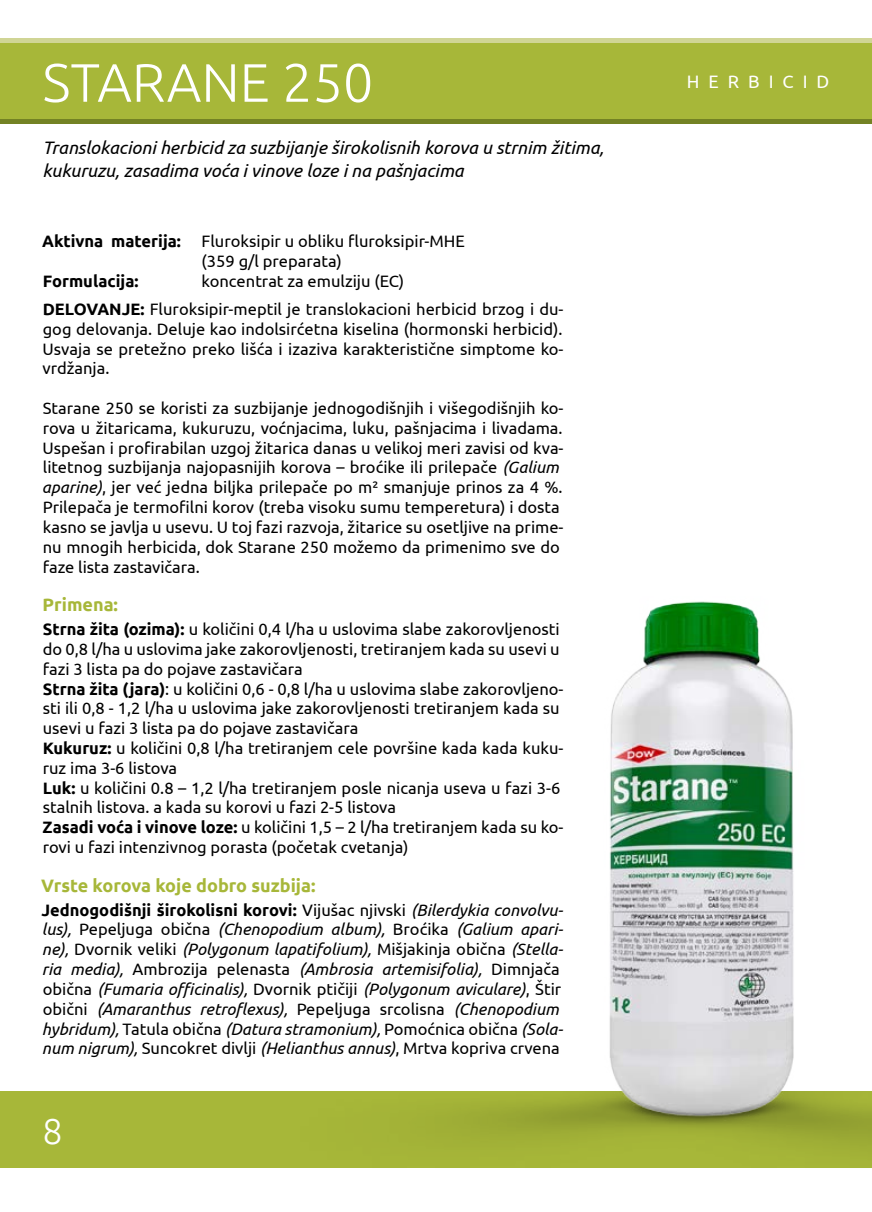
<style>
.page{position:relative;width:872px;height:1212px;background:#fff}
.page>*{position:absolute;margin:0;border:0;box-sizing:border-box;transform-origin:0 0}
.t1{font:300 54px "Ubuntu";color:#fff}
.t2{font:300 36px "Ubuntu";color:#fff}
.t3{font:italic 18px/22.5px "Ubuntu";color:#000}
.t4{font:700 18px "Ubuntu";color:#a7b739}
.t5{font:18px "Ubuntu";letter-spacing:.5em;color:#fff}
.t6{font:16.5px/19.8px "Ubuntu";color:#000}
.t7{font:italic 16.5px/19.8px "Ubuntu";color:#000}
.t8{font:700 16.5px "Ubuntu";color:#000}
.s1{font-weight:700}
.s2{font-style:italic}
.s3{font-weight:700;font-style:normal}
.s4{font-style:normal}
</style>
<div class="page">
<div style="left:0;top:1091px;width:872px;height:77px;background:#a7b739"></div>
<div style="left:0;top:43px;width:872px;height:76px;background:#a7b739"></div>
<hr style="left:0;top:119px;width:872px;height:4px;background:#738224">
<div style="left:0;top:38px;width:872px;height:5px;background:#d0d595"></div>
<img style="left:571px;top:601px;width:256px;height:555px">
<h1 class="t1" style="left:43px;top:50px;width:332px">STARANE 250</h1>
<p class="t3" style="left:43px;top:136px;width:563px">Translokacioni herbicid za suzbijanje širokolisnih korova u strnim žitima, kukuruzu, zasadima voća i vinove loze i na pašnjacima</p>
<p class="t8" style="left:42px;top:231px;width:140px">Aktivna materija:</p>
<p class="t6" style="left:202px;top:231px;width:265px">Fluroksipir u obliku fluroksipir-MHE (359 g/l preparata)</p>
<p class="t8" style="left:43px;top:271px;width:97px">Formulacija:</p>
<p class="t6" style="left:43px;top:266px;width:522px;line-height:28.3px;text-align:center">koncentrat za emulziju (EC)<br><span class="s1">DELOVANJE:</span> Fluroksipir-meptil je translokacioni herbicid brzog i du-</p>
<p class="t6" style="left:42px;top:319px;width:522px;text-align:justify">gog delovanja. Deluje kao indolsirćetna kiselina (hormonski herbicid).<br>Usvaja se pretežno preko lišća i izaziva karakteristične simptome ko&shy;vrdžanja.</p>
<p class="t6" style="left:42px;top:398px;width:523px">Starane 250 se koristi za suzbijanje jednogodišnjih i višegodišnjih ko&shy;rova u žitaricama, kukuruzu, voćnjacima, luku, pašnjacima i livadama.<br>Uspešan i profirabilan uzgoj žitarica danas u velikoj meri zavisi od kva&shy;litetnog suzbijanja najopasnijih korova – broćike ili prilepače <span class="s2">(Galium aparine)</span>, jer već jedna biljka prilepače po m² smanjuje prinos za 4 %.<br>Prilepača je termofilni korov (treba visoku sumu temperetura) i dosta kasno se javlja u usevu. U toj fazi razvoja, žitarice su osetljive na prime&shy;nu mnogih herbicida, dok Starane 250 možemo da primenimo sve do faze lista zastavičara.</p>
<p class="t4" style="left:43px;top:594px;width:77px">Primena:</p>
<p class="t6" style="left:42px;top:619px;width:522px"><span class="s1">Strna žita (ozima):</span> u količini 0,4 l/ha u uslovima slabe zakorovljenosti do 0,8 l/ha u uslovima jake zakorovljenosti, tretiranjem kada su usevi u fazi 3 lista pa do pojave zastavičara<br><span class="s1">Strna žita (jara)</span>: u količini 0,6 - 0,8 l/ha u uslovima slabe zakorovljeno&shy;sti ili 0,8 - 1,2 l/ha u uslovima jake zakorovljenosti tretiranjem kada su usevi u fazi 3 lista pa do pojave zastavičara<br><span class="s1">Kukuruz:</span> u količini 0,8 l/ha tretiranjem cele površine kada kada kuku&shy;ruz ima 3-6 listova<br><span class="s1">Luk:</span> u količini 0.8 – 1,2 l/ha tretiranjem posle nicanja useva u fazi 3-6 stalnih listova. a kada su korovi u fazi 2-5 listova<br><span class="s1">Zasadi voća i vinove loze:</span> u količini 1,5 – 2 l/ha tretiranjem kada su ko&shy;rovi u fazi intenzivnog porasta (početak cvetanja)</p>
<p class="t4" style="left:41px;top:874px;width:276px">Vrste korova koje dobro suzbija:</p>
<p class="t7" style="left:41px;top:899px;width:523px"><span class="s3">Jednogodišnji širokolisni korovi:</span> <span class="s4">Vijušac njivski</span> (Bilerdykia convolvu&shy;lus), <span class="s4">Pepeljuga obična</span> (Chenopodium album), <span class="s4">Broćika</span> (Galium apari&shy;ne), <span class="s4">Dvornik veliki</span> (Polygonum lapatifolium), <span class="s4">Mišjakinja obična</span> (Stella&shy;ria media), <span class="s4">Ambrozija pelenasta</span> (Ambrosia artemisifolia), <span class="s4">Dimnjača obična</span> (Fumaria officinalis), <span class="s4">Dvornik ptičiji</span> (Polygonum aviculare)<span class="s4">, Štir obični</span> (Amaranthus retroflexus), <span class="s4">Pepeljuga srcolisna</span> (Chenopodium hybridum), <span class="s4">Tatula obična</span> (Datura stramonium), <span class="s4">Pomoćnica obična</span> (Sola&shy;num nigrum), <span class="s4">Suncokret divlji</span> (Helianthus annus)<span class="s4">, Mrtva kopriva crvena</span></p>
<h2 class="t2" style="left:43px;top:1109px;width:22px">8</h2>
<p class="t5" style="left:687px;top:70px;width:144px">HERBICID</p>
</div>
